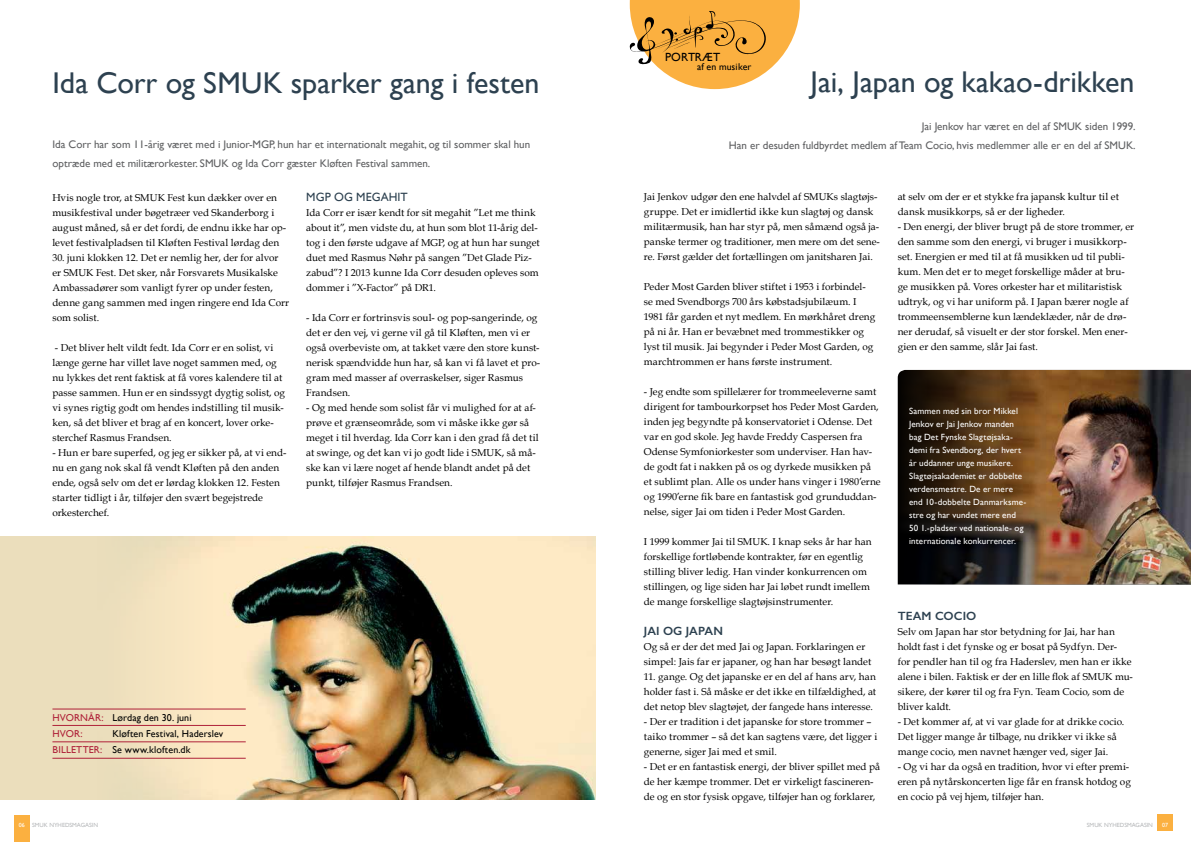
<style>
.page{position:relative;width:1191px;height:842px;background:#fff}
.page>*{position:absolute;margin:0;border:0;box-sizing:border-box;transform-origin:0 0}
.t1{font:30px "Gill Sans";color:#2d4150}
.t2{font:600 12px "Gill Sans";letter-spacing:.005em;color:#2d4150}
.t3{font:12px "Gill Sans";letter-spacing:.005em;color:#2d4150}
.t4{font:11.8px "Gill Sans";color:#000}
.t5{font:11px/19px "Gill Sans";color:#5f6062}
.t6{font:10px/15px "Book Antiqua";letter-spacing:.005em;color:#000}
.t7{font:10px/16.4px "Gill Sans";letter-spacing:.015em;color:#000}
.t8{font:9.9px "Gill Sans";color:#000}
.t9{font:9px/13px "Gill Sans";letter-spacing:.015em;color:#fff}
.t10{font:6px "Gill Sans";color:#b6b8ba}
.t11{font:6px "Gill Sans";color:#fff}
.s1{color:#af2139}
.s2{color:#fff}
</style>
<div class="page">
<div style="left:0;top:536px;width:595px;height:264px;background:#ebdebc"></div>
<img style="left:97px;top:536px;width:498px;height:264px">
<hr style="left:52px;top:709px;width:194px;height:1px;background:#af2139">
<hr style="left:52px;top:725px;width:194px;height:1px;background:#af2139">
<hr style="left:52px;top:741px;width:194px;height:1px;background:#af2139">
<hr style="left:52px;top:758px;width:194px;height:1px;background:#af2139">
<div style="left:14px;top:815px;width:15px;height:27px;background:#fbb040"></div>
<svg style="left:629px;top:0;width:171px;height:89px"></svg>
<img style="left:897px;top:370px;width:294px;height:214px">
<div style="left:1157px;top:814px;width:15px;height:17px;background:#fbb040"></div>
<h1 class="t1" style="left:52px;top:65px;width:488px">Ida Corr og SMUK sparker gang i festen</h1>
<p class="t5" style="left:52px;top:134px;width:479px">Ida Corr har som 11-årig været med i Junior-MGP, hun har et internationalt megahit, og til sommer skal hun optræde med et militærorkester. SMUK og Ida Corr gæster Kløften Festival sammen.</p>
<p class="t6" style="left:52px;top:190px;width:235px">Hvis nogle tror, at SMUK Fest kun dækker over en musikfestival under bøgetræer ved Skanderborg i august måned, så er det fordi, de endnu ikke har op&shy;levet festivalpladsen til Kløften Festival lørdag den</p>
<p class="t6" style="left:52px;top:250px;width:238px">30. juni klokken 12. Det er nemlig her, der for alvor er SMUK Fest. Det sker, når Forsvarets Musikalske Ambassadører som vanligt fyrer op under festen, denne gang sammen med ingen ringere end Ida Corr som solist.</p>
<p class="t6" style="left:52px;top:340px;width:234px">- Det bliver helt vildt fedt. Ida Corr er en solist, vi længe gerne har villet lave noget sammen med, og nu lykkes det rent faktisk at få vores kalendere til at passe sammen. Hun er en sindssygt dygtig solist, og vi synes rigtig godt om hendes indstilling til musik&shy;ken, så det bliver et brag af en koncert, lover orke&shy;sterchef Rasmus Frandsen.</p>
<p class="t6" style="left:52px;top:445px;width:235px">- Hun er bare superfed, og jeg er sikker på, at vi end&shy;nu en gang nok skal få vendt Kløften på den anden ende, også selv om det er lørdag klokken 12. Festen starter tidligt i år, tilføjer den svært begejstrede orkesterchef.</p>
<p class="t3" style="left:306px;top:190px;width:103px">MGP OG MEGAHIT</p>
<p class="t6" style="left:306px;top:205px;width:235px">Ida Corr er især kendt for sit megahit ”Let me think about it”, men vidste du, at hun som blot 11-årig del&shy;tog i den første udgave af MGP, og at hun har sunget duet med Rasmus Nøhr på sangen ”Det Glade Piz&shy;zabud”? I 2013 kunne Ida Corr desuden opleves som dommer i ”X-Factor” på DR1.</p>
<p class="t6" style="left:306px;top:310px;width:235px">- Ida Corr er fortrinsvis soul- og pop-sangerinde, og det er den vej, vi gerne vil gå til Kløften, men vi er også overbeviste om, at takket være den store kunst&shy;nerisk spændvidde hun har, så kan vi få lavet et pro&shy;gram med masser af overraskelser, siger Rasmus Frandsen.</p>
<p class="t6" style="left:306px;top:400px;width:234px">- Og med hende som solist får vi mulighed for at af&shy;prøve et grænseområde, som vi måske ikke gør så meget i til hverdag. Ida Corr kan i den grad få det til at swinge, og det kan vi jo godt lide i SMUK, så må&shy;ske kan vi lære noget af hende blandt andet på det punkt, tilføjer Rasmus Frandsen.</p>
<p class="t7" style="left:52px;top:709px;width:141px"><span class="s1">HVORNÅR:</span> Lørdag den 30. juni<br><span class="s1">HVOR:</span></p>
<p class="t7" style="left:52px;top:725px;width:172px;text-indent:60px">Kløften Festival, Haderslev<br><span class="s1">BILLETTER:</span> Se www.kloften.dk</p>
<p class="t10" style="left:19px;top:822px;width:81px"><span class="s2">06</span> SMUK NYHEDSMAGASIN</p>
<p class="t4" style="left:665px;top:51px;width:57px">PORTRÆT</p>
<p class="t8" style="left:697px;top:61px;width:56px">af en musiker</p>
<h1 class="t1" style="left:810px;top:64px;width:326px">Jai, Japan og kakao-drikken</h1>
<p class="t5" style="left:729px;top:117px;width:408px;text-align:right">Jai Jenkov har været en del af SMUK siden 1999.<br>Han er desuden fuldbyrdet medlem af Team Cocio, hvis medlemmer alle er en del af SMUK.</p>
<p class="t6" style="left:644px;top:189px;width:237px">Jai Jenkov udgør den ene halvdel af SMUKs slagtøjs&shy;gruppe. Det er imidlertid ikke kun slagtøj og dansk militærmusik, han har styr på, men såmænd også ja&shy;panske termer og traditioner, men mere om det sene&shy;re. Først gælder det fortællingen om janitsharen Jai.</p>
<p class="t6" style="left:644px;top:279px;width:233px">Peder Most Garden bliver stiftet i 1953 i forbindel&shy;se med Svendborgs 700 års købstadsjubilæum. I 1981 får garden et nyt medlem. En mørkhåret dreng på ni år. Han er bevæbnet med trommestikker og lyst til musik. Jai begynder i Peder Most Garden, og marchtrommen er hans første instrument.</p>
<p class="t6" style="left:644px;top:384px;width:238px">- Jeg endte som spillelærer for trommeeleverne samt dirigent for tambourkorpset hos Peder Most Garden, inden jeg begyndte på konservatoriet i Odense. Det var en god skole. Jeg havde Freddy Caspersen fra Odense Symfoniorkester som underviser. Han hav&shy;de godt fat i nakken på os og dyrkede musikken på et sublimt plan. Alle os under hans vinger i 1980’erne og 1990’erne fik bare en fantastisk god grunduddan&shy;nelse, siger Jai om tiden i Peder Most Garden.</p>
<p class="t6" style="left:644px;top:534px;width:229px">I 1999 kommer Jai til SMUK. I knap seks år har han forskellige fortløbende kontrakter, før en egentlig stilling bliver ledig. Han vinder konkurrencen om stillingen, og lige siden har Jai løbet rundt imellem de mange forskellige slagtøjsinstrumenter.</p>
<p class="t2" style="left:644px;top:624px;width:80px">JAI OG JAPAN</p>
<p class="t6" style="left:644px;top:639px;width:229px">Og så er der det med Jai og Japan. Forklaringen er simpel: Jais far er japaner, og han har besøgt landet</p>
<p class="t6" style="left:644px;top:669px;width:234px;text-align:justify">11. gange. Og det japanske er en del af hans arv, han holder fast i. Så måske er det ikke en tilfældighed, at det netop blev slagtøjet, der fangede hans interesse.</p>
<p class="t6" style="left:644px;top:714px;width:235px">- Der er tradition i det japanske for store trommer – taiko trommer – så det kan sagtens være, det ligger i generne, siger Jai med et smil.</p>
<p class="t6" style="left:644px;top:759px;width:238px">- Det er en fantastisk energi, der bliver spillet med på de her kæmpe trommer. Det er virkeligt fascineren&shy;de og en stor fysisk opgave, tilføjer han og forklarer,</p>
<p class="t6" style="left:897px;top:189px;width:223px">at selv om der er et stykke fra japansk kultur til et dansk musikkorps, så er der ligheder.</p>
<p class="t6" style="left:897px;top:219px;width:238px">- Den energi, der bliver brugt på de store trommer, er den samme som den energi, vi bruger i musikkorp&shy;set. Energien er med til at få musikken ud til publi&shy;kum. Men det er to meget forskellige måder at bru&shy;ge musikken på. Vores orkester har et militaristisk udtryk, og vi har uniform på. I Japan bærer nogle af trommeensemblerne kun lændeklæder, når de drø&shy;ner derudaf, så visuelt er der stor forskel. Men ener&shy;gien er den samme, slår Jai fast.</p>
<p class="t9" style="left:909px;top:404px;width:119px">Sammen med sin bror Mikkel<br>Jenkov er Jai Jenkov manden bag Det Fynske Slagtøjsaka&shy;demi fra Svendborg, der hvert år uddanner unge musikere.<br>Slagtøjsakademiet er dobbelte verdensmestre. De er mere end 10-dobbelte Danmarksme&shy;stre og har vundet mere end<br>50 1.-pladser ved nationale- og internationale konkurrencer.</p>
<p class="t2" style="left:897px;top:609px;width:80px">TEAM COCIO</p>
<p class="t6" style="left:897px;top:624px;width:237px">Selv om Japan har stor betydning for Jai, har han holdt fast i det fynske og er bosat på Sydfyn. Der-<br>for pendler han til og fra Haderslev, men han er ikke alene i bilen. Faktisk er der en lille flok af SMUK mu&shy;sikere, der kører til og fra Fyn. Team Cocio, som de bliver kaldt.</p>
<p class="t6" style="left:897px;top:714px;width:228px">- Det kommer af, at vi var glade for at drikke cocio.<br>Det ligger mange år tilbage, nu drikker vi ikke så mange cocio, men navnet hænger ved, siger Jai.</p>
<p class="t6" style="left:897px;top:759px;width:235px">- Og vi har da også en tradition, hvor vi efter premi&shy;eren på nytårskoncerten lige får en fransk hotdog og en cocio på vej hjem, tilføjer han.</p>
<p class="t10" style="left:1086px;top:821px;width:68px">SMUK NYHEDSMAGASIN</p>
<p class="t11" style="left:1162px;top:821px;width:7px">07</p>
</div>
